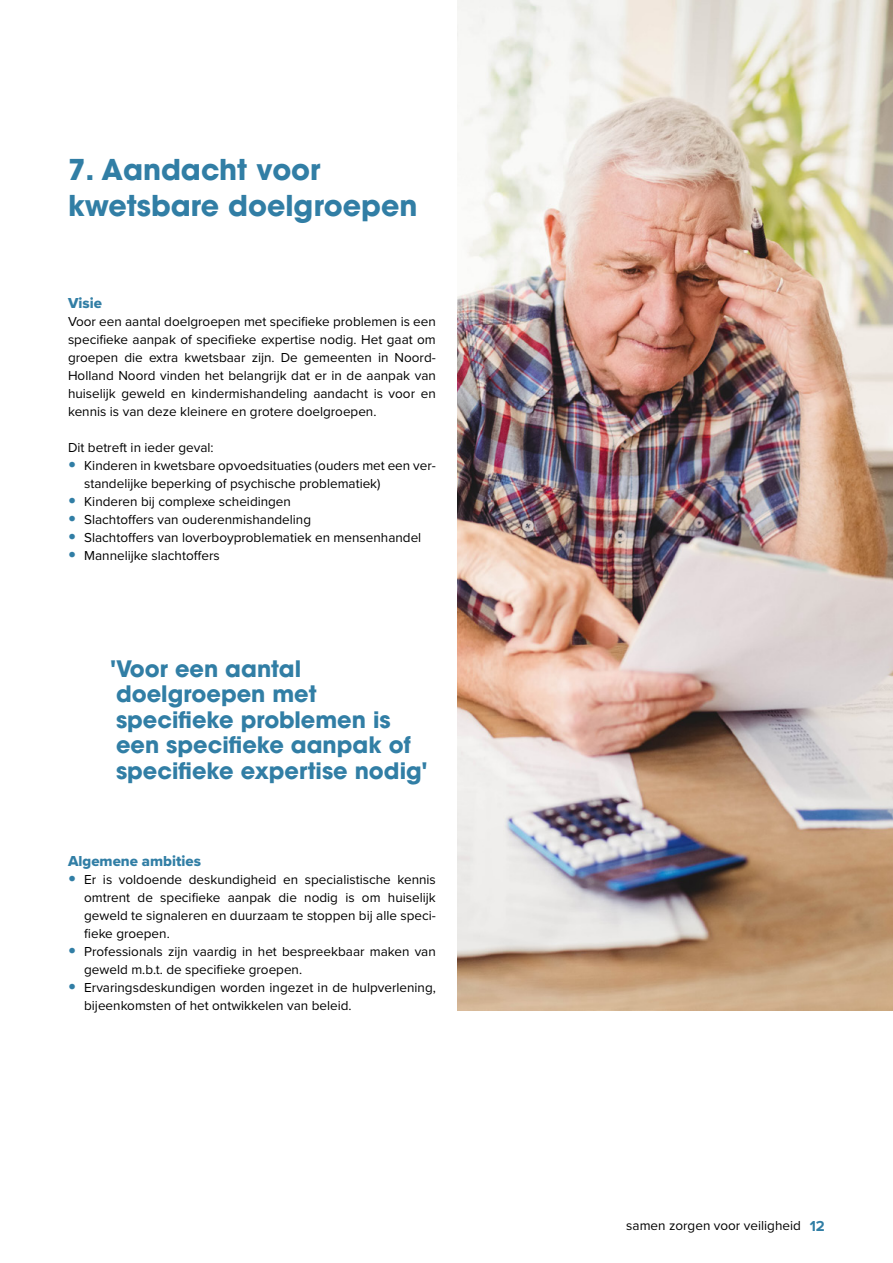
<style>
.page{position:relative;width:893px;height:1263px;background:#fff}
.page>*{position:absolute;margin:0;border:0;box-sizing:border-box;transform-origin:0 0}
.t1{font:700 28.5px/36px "ITC Avant Garde Pro";color:#317ea5}
.t2{font:700 22.5px/25.5px "ITC Avant Garde Pro";color:#317ea5}
.t3{font:15px "Proxima Nova Extrabld";color:#317ea5}
.t4{font:13.5px/18px "Proxima Nova";color:#000}
.s1{font-family:"Proxima Nova Extrabld";font-size:22.5px;color:#317ea5}
.s2{font-weight:700;font-size:15px;color:#317ea5}
</style>
<div class="page">
<img style="left:457px;top:0;width:436px;height:1010px">
<h1 class="t1" style="left:68px;top:151px;width:351px">7. Aandacht voor kwetsbare doelgroepen</h1>
<p class="t3" style="left:68px;top:292px;width:35px">Visie</p>
<p class="t4" style="left:68px;top:312px;width:369px;text-align:justify">Voor een aantal doelgroepen met specifieke problemen is een specifieke aanpak of specifieke expertise nodig. Het gaat om groepen die extra kwetsbaar zijn. De gemeenten in Noord-Holland Noord vinden het belangrijk dat er in de aanpak van huiselijk geweld en kindermishandeling aandacht is voor en kennis is van deze kleinere en grotere doelgroepen.</p>
<p class="t4" style="left:68px;top:438px;width:147px">Dit betreft in ieder geval:</p>
<p class="t4" style="left:84px;top:456px;width:353px;text-indent:-16px"><span class="s1">•</span> Kinderen in kwetsbare opvoedsituaties (ouders met een ver&shy;standelijke beperking of psychische problematiek)</p>
<p class="t4" style="left:68px;top:492px;width:224px"><span class="s1">•</span> Kinderen bij complexe scheidingen</p>
<p class="t4" style="left:68px;top:510px;width:245px"><span class="s1">•</span> Slachtoffers van ouderenmishandeling</p>
<p class="t4" style="left:68px;top:528px;width:355px"><span class="s1">•</span> Slachtoffers van loverboyproblematiek en mensenhandel</p>
<p class="t4" style="left:68px;top:546px;width:153px"><span class="s1">•</span> Mannelijke slachtoffers</p>
<h2 class="t2" style="left:111px;top:655px;width:318px">'Voor een aantal doelgroepen met specifieke problemen is een specifieke aanpak of specifieke expertise nodig'</h2>
<p class="t3" style="left:68px;top:850px;width:134px">Algemene ambities</p>
<p class="t4" style="left:84px;top:870px;width:353px;text-align:justify;text-indent:-16px"><span class="s1">•</span> Er is voldoende deskundigheid en specialistische kennis omtrent de specifieke aanpak die nodig is om huiselijk geweld te signaleren en duurzaam te stoppen bij alle speci&shy;fieke groepen.</p>
<p class="t4" style="left:84px;top:942px;width:353px;text-indent:-16px"><span class="s1">•</span> Professionals zijn vaardig in het bespreekbaar maken van geweld m.b.t. de specifieke groepen.</p>
<p class="t4" style="left:84px;top:978px;width:353px;text-indent:-16px"><span class="s1">•</span> Ervaringsdeskundigen worden ingezet in de hulpverlening, bijeenkomsten of het ontwikkelen van beleid.</p>
<p class="t4" style="left:626px;top:1216px;width:200px">samen zorgen voor veiligheid <span class="s2">12</span></p>
</div>
